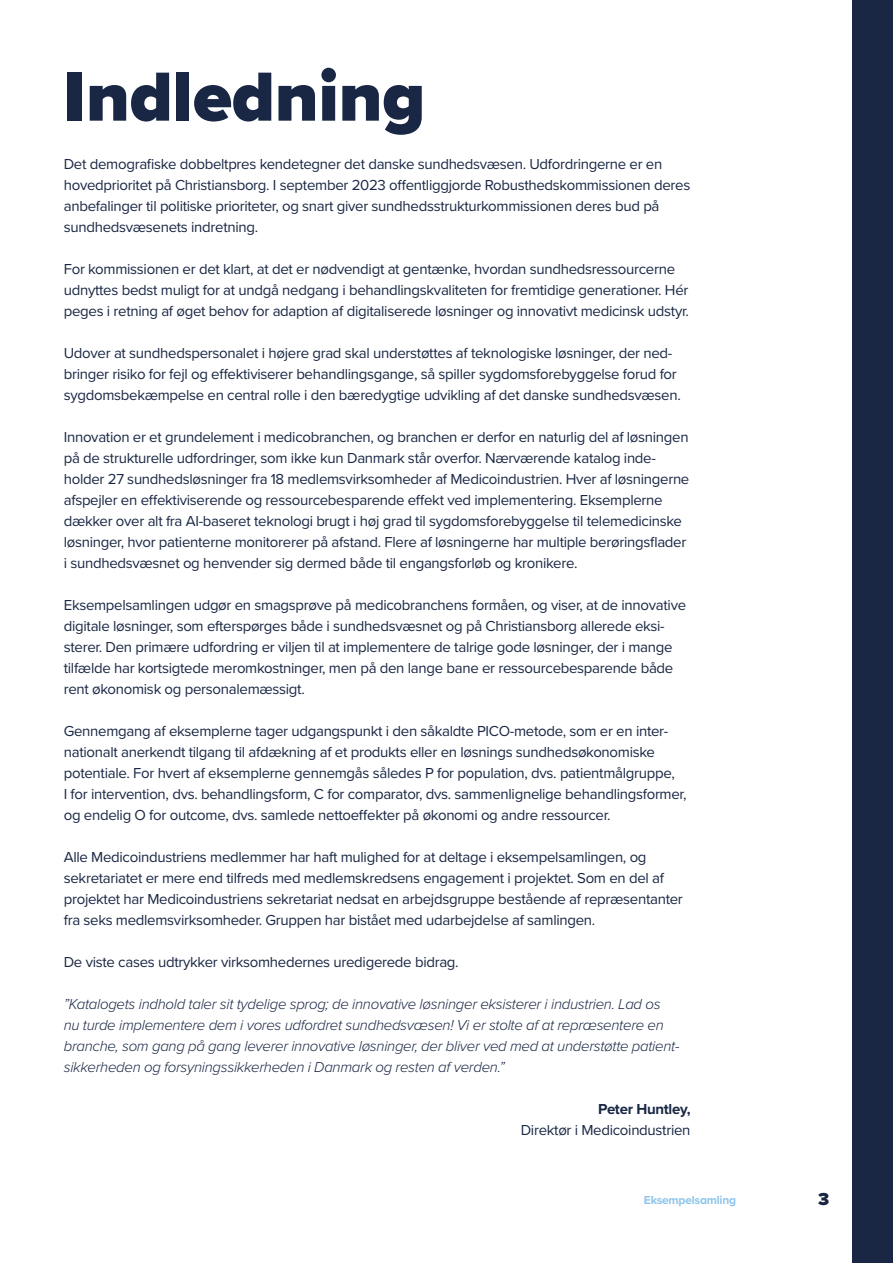
<style>
.page{position:relative;width:893px;height:1263px;background:#fff}
.page>*{position:absolute;margin:0;border:0;box-sizing:border-box;transform-origin:0 0}
.t1{font:900 72px "Proxima Nova";color:#192744}
.t2{font:900 18px "Proxima Nova";color:#192744}
.t3{font:15px/21px "Proxima Nova";letter-spacing:-.02em;color:#192744}
.t4{font:italic 300 15px/21px "Proxima Nova";letter-spacing:-.02em;color:#192744}
.t5{font:700 15px "Proxima Nova";letter-spacing:-.02em;color:#192744}
.t6{font:700 12px "Proxima Nova";letter-spacing:-.02em;color:#8dc5ec}
</style>
<div class="page">
<div style="left:853px;top:0;width:40px;height:1263px;background:#192744"></div>
<hr style="left:0;top:0;width:1px;height:1263px;background:#8dc5ec">
<h1 class="t1" style="left:64px;top:43px;width:363px">Indledning</h1>
<p class="t3" style="left:64px;top:153px;width:628px">Det demografiske dobbeltpres kendetegner det danske sundhedsvæsen. Udfordringerne er en hovedprioritet på Christiansborg. I september 2023 offentliggjorde Robusthedskommissionen deres anbefalinger til politiske prioriteter, og snart giver sundhedsstrukturkommissionen deres bud på sundhedsvæsenets indretning.</p>
<p class="t3" style="left:64px;top:258px;width:627px">For kommissionen er det klart, at det er nødvendigt at gentænke, hvordan sundhedsressourcerne udnyttes bedst muligt for at undgå nedgang i behandlingskvaliteten for fremtidige generationer. Hér peges i retning af øget behov for adaption af digitaliserede løsninger og innovativt medicinsk udstyr.</p>
<p class="t3" style="left:64px;top:342px;width:619px">Udover at sundhedspersonalet i højere grad skal understøttes af teknologiske løsninger, der ned&shy;bringer risiko for fejl og effektiviserer behandlingsgange, så spiller sygdomsforebyggelse forud for sygdomsbekæmpelse en central rolle i den bæredygtige udvikling af det danske sundhedsvæsen.</p>
<p class="t3" style="left:64px;top:426px;width:627px">Innovation er et grundelement i medicobranchen, og branchen er derfor en naturlig del af løsningen på de strukturelle udfordringer, som ikke kun Danmark står overfor. Nærværende katalog inde&shy;holder 27 sundhedsløsninger fra 18 medlemsvirksomheder af Medicoindustrien. Hver af løsningerne afspejler en effektiviserende og ressourcebesparende effekt ved implementering. Eksemplerne dækker over alt fra AI-baseret teknologi brugt i høj grad til sygdomsforebyggelse til telemedicinske løsninger, hvor patienterne monitorerer på afstand. Flere af løsningerne har multiple berøringsflader i sundhedsvæsnet og henvender sig dermed både til engangsforløb og kronikere.</p>
<p class="t3" style="left:64px;top:594px;width:624px">Eksempelsamlingen udgør en smagsprøve på medicobranchens formåen, og viser, at de innovative digitale løsninger, som efterspørges både i sundhedsvæsnet og på Christiansborg allerede eksi&shy;sterer. Den primære udfordring er viljen til at implementere de talrige gode løsninger, der i mange tilfælde har kortsigtede meromkostninger, men på den lange bane er ressourcebesparende både rent økonomisk og personalemæssigt.</p>
<p class="t3" style="left:64px;top:720px;width:624px">Gennemgang af eksemplerne tager udgangspunkt i den såkaldte PICO-metode, som er en inter&shy;nationalt anerkendt tilgang til afdækning af et produkts eller en løsnings sundhedsøkonomiske potentiale. For hvert af eksemplerne gennemgås således P for population, dvs. patientmålgruppe,<br>I for intervention, dvs. behandlingsform, C for comparator, dvs. sammenlignelige behandlingsformer, og endelig O for outcome, dvs. samlede nettoeffekter på økonomi og andre ressourcer.</p>
<p class="t3" style="left:64px;top:846px;width:621px">Alle Medicoindustriens medlemmer har haft mulighed for at deltage i eksempelsamlingen, og sekretariatet er mere end tilfreds med medlemskredsens engagement i projektet. Som en del af projektet har Medicoindustriens sekretariat nedsat en arbejdsgruppe bestående af repræsentanter fra seks medlemsvirksomheder. Gruppen har bistået med udarbejdelse af samlingen.</p>
<p class="t3" style="left:64px;top:951px;width:396px">De viste cases udtrykker virksomhedernes uredigerede bidrag.</p>
<p class="t4" style="left:64px;top:992px;width:617px">”Katalogets indhold taler sit tydelige sprog; de innovative løsninger eksisterer i industrien. Lad os nu turde implementere dem i vores udfordret sundhedsvæsen! Vi er stolte af at repræsentere en branche, som gang på gang leverer innovative løsninger, der bliver ved med at understøtte patient&shy;sikkerheden og forsyningssikkerheden i Danmark og resten af verden.”</p>
<p class="t5" style="left:598px;top:1098px;width:94px">Peter Huntley,</p>
<p class="t3" style="left:521px;top:1119px;width:171px">Direktør i Medicoindustrien</p>
<p class="t6" style="left:644px;top:1191px;width:94px">Eksempelsamling</p>
<p class="t2" style="left:818px;top:1185px;width:13px">3</p>
</div>
